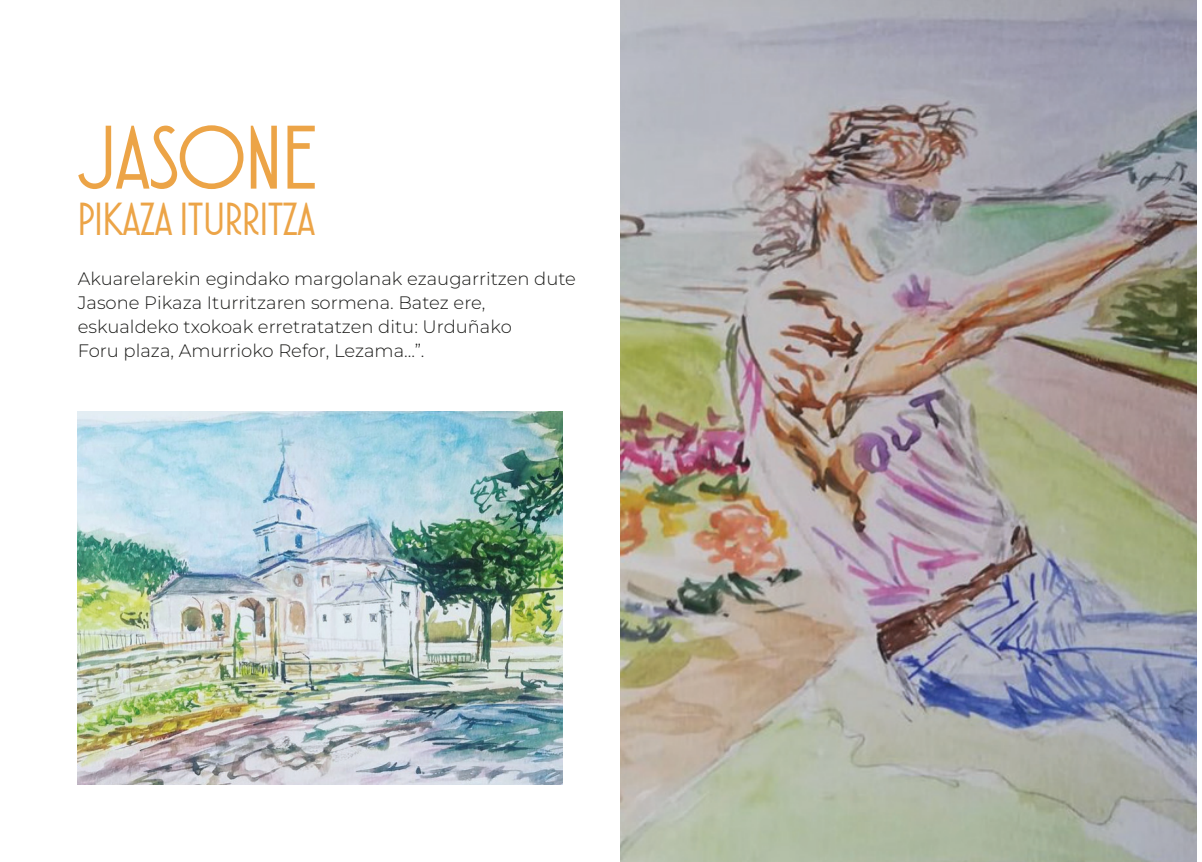
<style>
.page{position:relative;width:1202px;height:862px;background:#fff}
.page>*{position:absolute;margin:0;border:0;box-sizing:border-box;transform-origin:0 0}
.t1{font:90px "Atlantic Cruise";color:#eca447}
.t2{font:46px "Atlantic Cruise";color:#eca447}
.t3{font:300 18px/24px "Montserrat";color:#1d1d1b}
</style>
<div class="page">
<img style="left:78px;top:411px;width:485px;height:373px">
<img style="left:621px;top:0;width:575px;height:862px">
<p class="t1" style="left:78px;top:112px;width:240px">JASONE</p>
<p class="t2" style="left:78px;top:195px;width:239px">PIKAZA ITURRITZA</p>
<p class="t3" style="left:78px;top:266px;width:500px">Akuarelarekin egindako margolanak ezaugarritzen dute<br>Jasone Pikaza Iturritzaren sormena. Batez ere,</p>
<p class="t3" style="left:78px;top:314px;width:436px">eskualdeko txokoak erretratatzen ditu: Urduñako</p>
<p class="t3" style="left:78px;top:338px;width:348px">Foru plaza, Amurrioko Refor, Lezama...”.</p>
</div>
